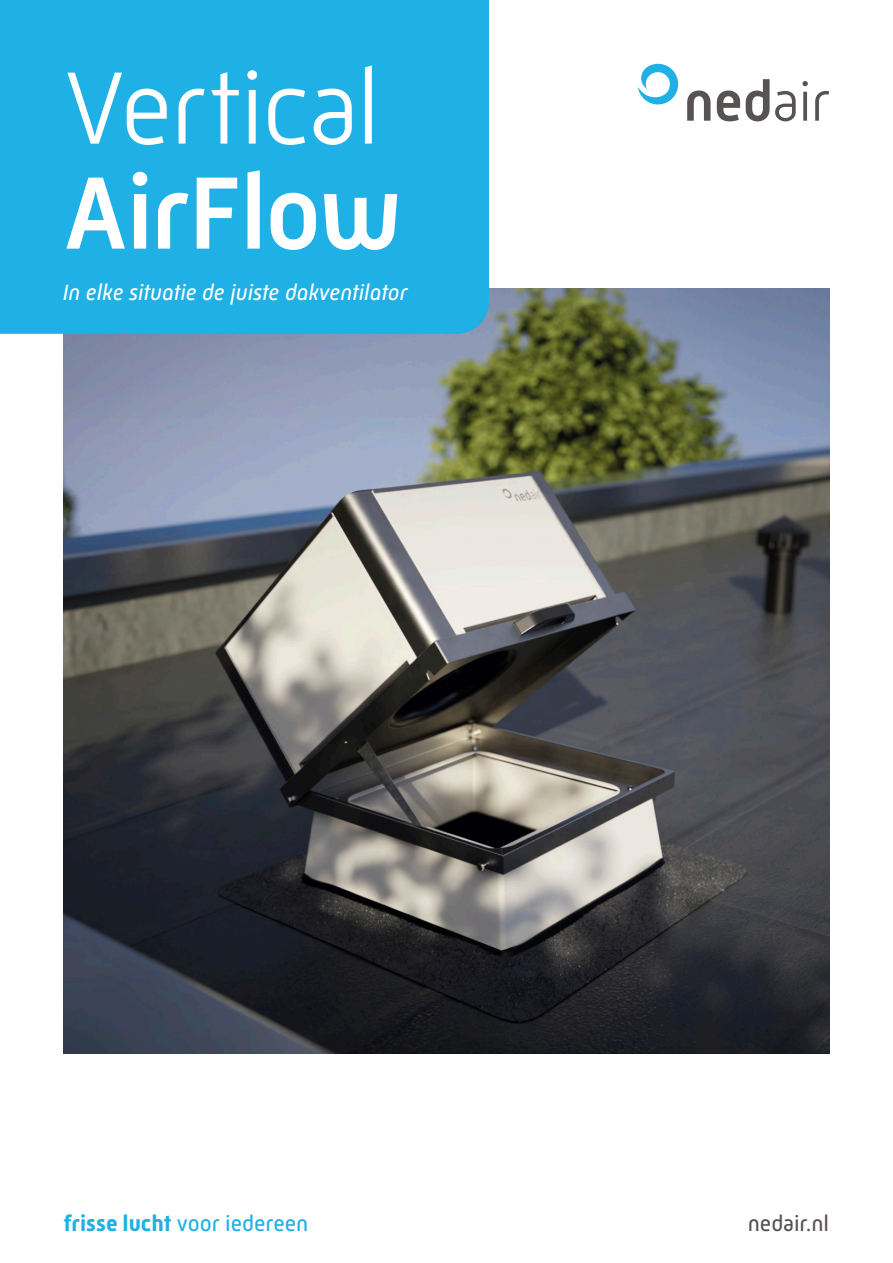
<style>
.page{position:relative;width:893px;height:1263px;background:#fff}
.page>*{position:absolute;margin:0;border:0;box-sizing:border-box;transform-origin:0 0}
.t1{font:300 105px "Mic 32 New";letter-spacing:-.025em;color:#fff}
.t2{font:500 105px "Mic 32 New";letter-spacing:-.02em;color:#fff}
.t3{font:italic 22.5px "Mic 32 New";letter-spacing:-.005em;color:#fff}
.t4{font:22.5px "Mic 32 New";color:#1fb0e6}
.t5{font:22.5px "Mic 32 New";letter-spacing:-.005em;color:#575352}
.s1{font-weight:700}
</style>
<div class="page">
<img style="left:64px;top:289px;width:765px;height:765px">
<svg style="left:687px;top:90px;width:23px;height:31px"></svg>
<svg style="left:717px;top:90px;width:23px;height:31px"></svg>
<svg style="left:746px;top:79px;width:50px;height:42px"></svg>
<svg style="left:802px;top:81px;width:6px;height:40px"></svg>
<svg style="left:815px;top:91px;width:14px;height:30px"></svg>
<svg style="left:638px;top:64px;width:40px;height:40px"></svg>
<div style="left:0;top:0;width:489px;height:334px;background:#1fb0e6"></div>
<p class="t1" style="left:64px;top:48px;width:318px">Vertical</p>
<p class="t2" style="left:64px;top:153px;width:340px">AirFlow</p>
<p class="t3" style="left:63px;top:279px;width:346px">In elke situatie de juiste dakventilator</p>
<p class="t4" style="left:64px;top:1210px;width:246px"><span class="s1">frisse lucht</span> voor iedereen</p>
<p class="t5" style="left:748px;top:1210px;width:83px">nedair.nl</p>
</div>
